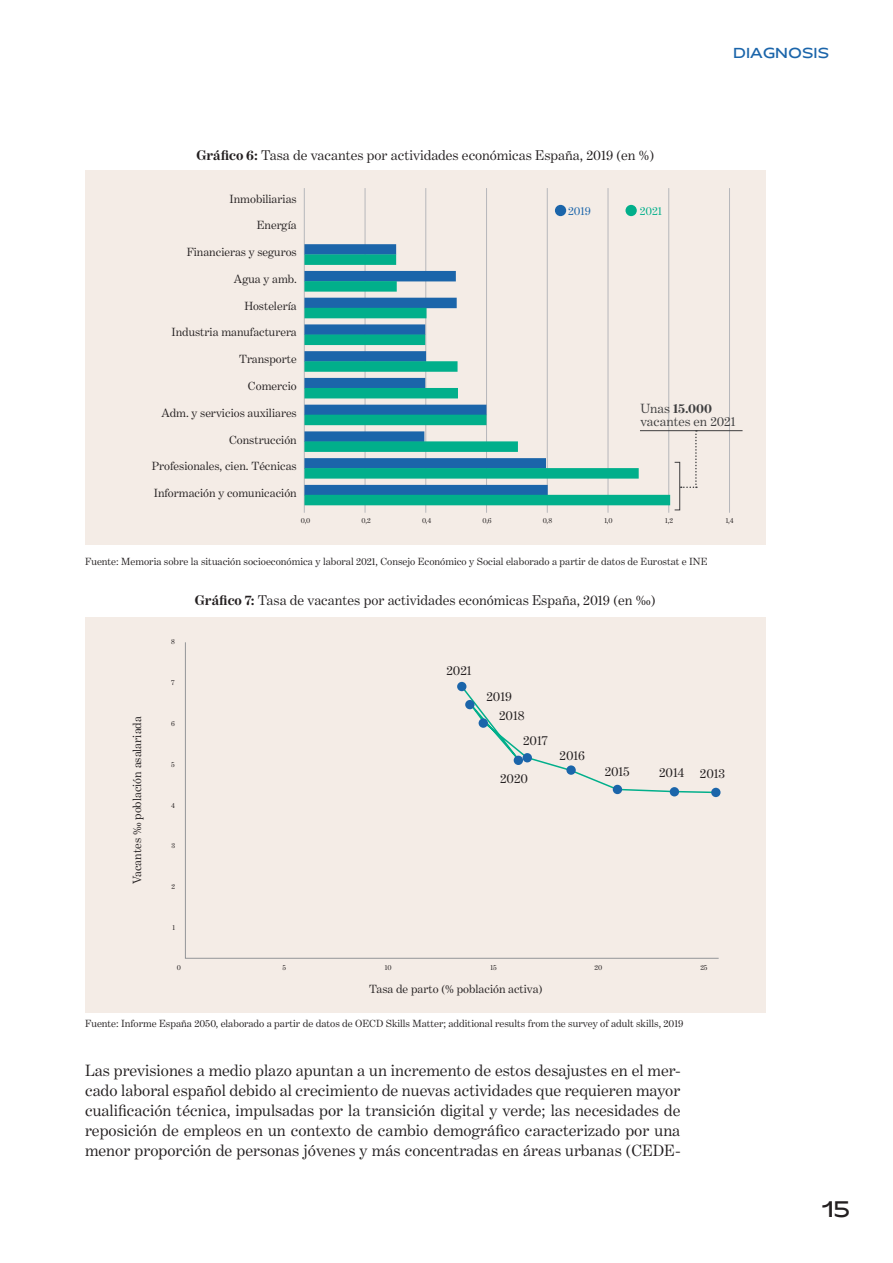
<style>
.page{position:relative;width:893px;height:1263px;background:#fff}
.page>*{position:absolute;margin:0;border:0;box-sizing:border-box;transform-origin:0 0}
.t1{font:21px "Mattone";color:#231f20}
.text{font:16.5px/19.8px "Benton Modern One";color:#231f20;text-align:justify}
.figura{font:14.25px "Benton Modern One";color:#231f20}
.figura-2{font:13.5px "Benton Modern One";color:#231f20}
.figura-3{font:13.5px/13.5px "Benton Modern One";color:#3e3e3f}
.t2{font:13.5px "Mattone";color:#1b65aa}
.figura-4{font:12px "Benton Modern One";color:#231f20}
.figura-5{font:12px "Benton Modern One";color:#1b65aa}
.figura-6{font:12px "Benton Modern One";color:#01af8b}
.font{font:10.5px "Benton Modern One";color:#231f20}
.font-2{font:7.5px "Benton Modern One";color:#231f20}
.s1{font-weight:700}
</style>
<div class="page">
<div style="left:85px;top:170px;width:680px;height:374px;background:#f4ece6"></div>
<hr style="left:304px;top:188px;width:1px;height:325px;background:#b6b7bb">
<hr style="left:365px;top:188px;width:1px;height:325px;background:#b6b7bb">
<hr style="left:426px;top:188px;width:1px;height:325px;background:#b6b7bb">
<hr style="left:486px;top:188px;width:1px;height:325px;background:#b6b7bb">
<hr style="left:547px;top:188px;width:1px;height:325px;background:#b6b7bb">
<hr style="left:608px;top:188px;width:1px;height:325px;background:#b6b7bb">
<hr style="left:668px;top:188px;width:1px;height:325px;background:#b6b7bb">
<hr style="left:729px;top:188px;width:1px;height:325px;background:#b6b7bb">
<div style="left:304px;top:244px;width:92px;height:11px;background:#1b65aa"></div>
<div style="left:304px;top:458px;width:242px;height:11px;background:#1b65aa"></div>
<div style="left:304px;top:351px;width:122px;height:11px;background:#1b65aa"></div>
<div style="left:304px;top:271px;width:152px;height:10px;background:#1b65aa"></div>
<div style="left:304px;top:485px;width:244px;height:10px;background:#1b65aa"></div>
<div style="left:304px;top:378px;width:121px;height:10px;background:#1b65aa"></div>
<div style="left:304px;top:298px;width:153px;height:10px;background:#1b65aa"></div>
<div style="left:304px;top:405px;width:182px;height:10px;background:#1b65aa"></div>
<div style="left:304px;top:324px;width:121px;height:11px;background:#1b65aa"></div>
<div style="left:304px;top:431px;width:120px;height:11px;background:#1b65aa"></div>
<div style="left:304px;top:254px;width:92px;height:11px;background:#01af8b"></div>
<div style="left:304px;top:468px;width:335px;height:11px;background:#01af8b"></div>
<div style="left:304px;top:361px;width:154px;height:11px;background:#01af8b"></div>
<div style="left:304px;top:281px;width:93px;height:11px;background:#01af8b"></div>
<div style="left:304px;top:495px;width:366px;height:10px;background:#01af8b"></div>
<div style="left:304px;top:388px;width:154px;height:10px;background:#01af8b"></div>
<div style="left:304px;top:308px;width:122px;height:10px;background:#01af8b"></div>
<div style="left:304px;top:415px;width:182px;height:10px;background:#01af8b"></div>
<div style="left:304px;top:335px;width:121px;height:10px;background:#01af8b"></div>
<div style="left:304px;top:441px;width:214px;height:11px;background:#01af8b"></div>
<div style="left:555px;top:205px;width:11px;height:11px;background:#1b65aa;border-radius:50%"></div>
<div style="left:625px;top:205px;width:12px;height:11px;background:#01af8b;border-radius:50%"></div>
<div style="left:674px;top:462px;width:6px;height:48px;border:1px solid #3e3e3f"></div>
<svg style="left:681px;top:431px;width:16px;height:57px"></svg>
<hr style="left:640px;top:430px;width:103px;height:1px;background:#3e3e3f">
<div style="left:85px;top:617px;width:680px;height:395px;background:#f4ece6"></div>
<div style="left:711px;top:788px;width:9px;height:9px;background:#1b65aa;border-radius:50%"></div>
<svg style="left:185px;top:642px;width:534px;height:317px"></svg>
<p class="figura" style="left:196px;top:147px;width:459px"><span class="s1">Gráfico 6:</span> Tasa de vacantes por actividades económicas España, 2019 (en %)</p>
<p class="t2" style="left:733px;top:44px;width:98px">DIAGNOSIS</p>
<p class="figura-4" style="left:230px;top:192px;width:69px">Inmobiliarias</p>
<p class="figura-4" style="left:257px;top:219px;width:41px">Energía</p>
<p class="figura-4" style="left:187px;top:245px;width:112px">Financieras y seguros</p>
<p class="figura-4" style="left:234px;top:272px;width:64px">Agua y amb.</p>
<p class="figura-4" style="left:244px;top:299px;width:54px">Hostelería</p>
<p class="figura-4" style="left:172px;top:326px;width:127px">Industria manufacturera</p>
<p class="figura-4" style="left:239px;top:353px;width:59px">Transporte</p>
<p class="figura-4" style="left:248px;top:379px;width:50px">Comercio</p>
<p class="figura-4" style="left:161px;top:406px;width:137px">Adm. y servicios auxiliares</p>
<p class="figura-4" style="left:229px;top:433px;width:69px">Construcción</p>
<p class="figura-4" style="left:152px;top:460px;width:146px">Profesionales, cien. Técnicas</p>
<p class="figura-4" style="left:154px;top:486px;width:144px">Información y comunicación</p>
<p class="figura-5" style="left:568px;top:204px;width:24px">2019</p>
<p class="figura-6" style="left:640px;top:204px;width:24px">2021</p>
<p class="figura-3" style="left:640px;top:401px;width:96px">Unas <span class="s1">15.000 </span>vacantes en 2021</p>
<p class="font-2" style="left:301px;top:517px;width:11px">0,0</p>
<p class="font-2" style="left:362px;top:517px;width:11px">0,2</p>
<p class="font-2" style="left:422px;top:517px;width:11px">0,4</p>
<p class="font-2" style="left:482px;top:517px;width:11px">0,6</p>
<p class="font-2" style="left:543px;top:517px;width:11px">0,8</p>
<p class="font-2" style="left:604px;top:517px;width:10px">1,0</p>
<p class="font-2" style="left:665px;top:517px;width:9px">1,2</p>
<p class="font-2" style="left:726px;top:517px;width:9px">1,4</p>
<p class="font" style="left:85px;top:555px;width:624px">Fuente: Memoria sobre la situación socioeconómica y laboral 2021, Consejo Económico y Social elaborado a partir de datos de Eurostat e INE</p>
<p class="figura-4" style="left:130px;top:884px;width:169px;rotate:-90deg">Vacantes ‰ población asalariada</p>
<p class="font-2" style="left:171px;top:638px;width:5px">8</p>
<p class="font-2" style="left:171px;top:678px;width:5px">7</p>
<p class="font-2" style="left:171px;top:719px;width:5px">6</p>
<p class="font-2" style="left:171px;top:760px;width:5px">5</p>
<p class="font-2" style="left:171px;top:801px;width:5px">4</p>
<p class="font-2" style="left:171px;top:841px;width:5px">3</p>
<p class="font-2" style="left:171px;top:882px;width:5px">2</p>
<p class="font-2" style="left:172px;top:923px;width:4px">1</p>
<p class="figura" style="left:195px;top:592px;width:462px"><span class="s1">Gráfico 7:</span> Tasa de vacantes por actividades económicas España, 2019 (en ‰)</p>
<p class="figura-2" style="left:446px;top:662px;width:27px">2021</p>
<p class="figura-2" style="left:486px;top:689px;width:27px">2019</p>
<p class="figura-2" style="left:499px;top:708px;width:27px">2018</p>
<p class="figura-2" style="left:523px;top:733px;width:27px">2017</p>
<p class="figura-2" style="left:500px;top:771px;width:29px">2020</p>
<p class="figura-2" style="left:560px;top:748px;width:27px">2016</p>
<p class="figura-2" style="left:605px;top:764px;width:27px">2015</p>
<p class="figura-2" style="left:659px;top:764px;width:27px">2014</p>
<p class="figura-2" style="left:700px;top:766px;width:27px">2013</p>
<p class="font-2" style="left:177px;top:963px;width:6px">0</p>
<p class="font-2" style="left:283px;top:963px;width:5px">5</p>
<p class="font-2" style="left:385px;top:963px;width:8px">10</p>
<p class="font-2" style="left:491px;top:963px;width:8px">15</p>
<p class="font-2" style="left:594px;top:963px;width:9px">20</p>
<p class="font-2" style="left:700px;top:963px;width:9px">25</p>
<p class="figura-4" style="left:369px;top:983px;width:175px">Tasa de parto (% población activa)</p>
<p class="font" style="left:85px;top:1017px;width:600px">Fuente: Informe España 2050, elaborado a partir de datos de OECD Skills Matter; additional results from the survey of adult skills, 2019</p>
<p class="text" style="left:85px;top:1061px;width:597px">Las previsiones a medio plazo apuntan a un incremento de estos desajustes en el mer&shy;cado laboral español debido al crecimiento de nuevas actividades que requieren mayor cualificación técnica, impulsadas por la transición digital y verde; las necesidades de reposición de empleos en un contexto de cambio demográfico caracterizado por una menor proporción de personas jóvenes y más concentradas en áreas urbanas (CEDE-</p>
<p class="t1" style="left:822px;top:1195px;width:30px">15</p>
</div>
